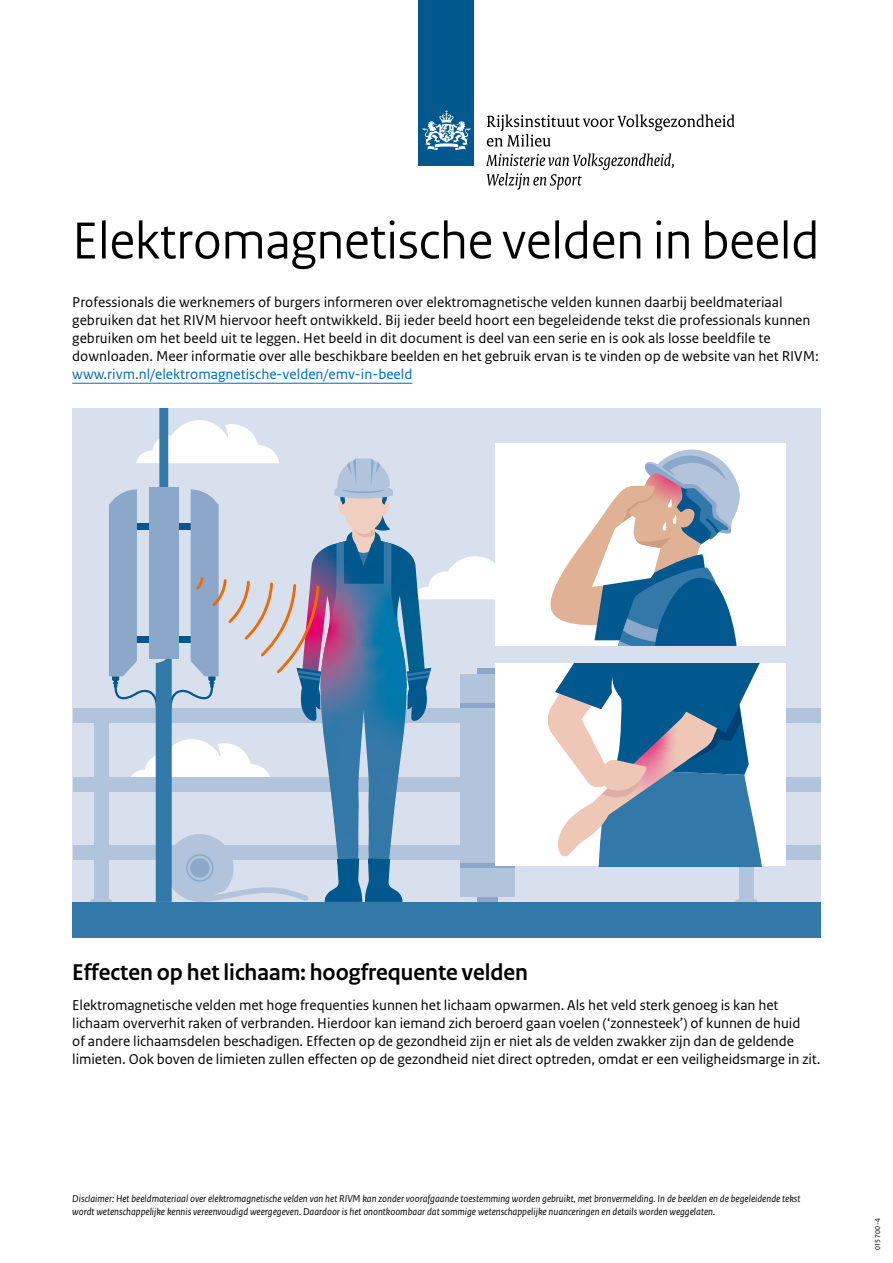
<style>
.page{position:relative;width:893px;height:1263px;background:#fff}
.page>*{position:absolute;margin:0;border:0;box-sizing:border-box;transform-origin:0 0}
.H1_Titel_max_60pt__A4{font:54.75px "Rijksoverheid Sans Heading";color:#000}
.H2_Paragraafkop_16pt__A4{font:700 24px "Rijksoverheid Sans Heading";color:#000}
.Body_10pt{font:15px/18px "Rijksoverheid Sans Text";color:#000}
.Disclaimer_7pt{font:italic 10.5px/13.5px "Rijksoverheid Sans Text";color:#000}
.t1{font:7.5px "Rijksoverheid Sans Text";letter-spacing:.05em;color:#000}
.s1{color:#0069b3}
</style>
<div class="page">
<div style="left:419px;top:0;width:55px;height:166px;background:#00588e"></div>
<svg style="left:423px;top:110px;width:47px;height:40px"></svg>
<svg style="left:487px;top:114px;width:247px;height:33px"></svg>
<svg style="left:486px;top:153px;width:188px;height:37px"></svg>
<hr style="left:72px;top:383px;width:340px;height:1px;background:#0069b3">
<div style="left:72px;top:408px;width:749px;height:494px;background:#d8e0ee"></div>
<div style="left:72px;top:902px;width:749px;height:35px;background:#3278a8"></div>
<div style="left:73px;top:708px;width:748px;height:14px;background:#b2c3dc"></div>
<div style="left:73px;top:777px;width:748px;height:14px;background:#b2c3dc"></div>
<div style="left:73px;top:846px;width:748px;height:14px;background:#b2c3dc"></div>
<svg style="left:90px;top:408px;width:695px;height:494px"></svg>
<h1 class="H1_Titel_max_60pt__A4" style="left:72px;top:209px;width:749px">Elektromagnetische velden in beeld</h1>
<p class="Body_10pt" style="left:72px;top:294px;width:748px">Professionals die werknemers of burgers informeren over elektromagnetische velden kunnen daarbij beeldmateriaal gebruiken dat het RIVM hiervoor heeft ontwikkeld. Bij ieder beeld hoort een begeleidende tekst die professionals kunnen gebruiken om het beeld uit te leggen. Het beeld in dit document is deel van een serie en is ook als losse beeldfile te downloaden. Meer informatie over alle beschikbare beelden en het gebruik ervan is te vinden op de website van het RIVM: <span class="s1">www.rivm.nl/elektromagnetische-velden/emv-in-beeld</span></p>
<h2 class="H2_Paragraafkop_16pt__A4" style="left:72px;top:958px;width:457px">Effecten op het lichaam: hoogfrequente velden</h2>
<p class="Body_10pt" style="left:72px;top:996px;width:750px">Elektromagnetische velden met hoge frequenties kunnen het lichaam opwarmen. Als het veld sterk genoeg is kan het lichaam oververhit raken of verbranden. Hierdoor kan iemand zich beroerd gaan voelen (‘zonnesteek’) of kunnen de huid<br>of andere lichaamsdelen beschadigen. Effecten op de gezondheid zijn er niet als de velden zwakker zijn dan de geldende limieten. Ook boven de limieten zullen effecten op de gezondheid niet direct optreden, omdat er een veiligheidsmarge in zit.</p>
<p class="Disclaimer_7pt" style="left:72px;top:1192px;width:730px">Disclaimer: Het beeldmateriaal over elektromagnetische velden van het RIVM kan zonder voorafgaande toestemming worden gebruikt, met bronvermelding. In de beelden en de begeleidende tekst wordt wetenschappelijke kennis vereenvoudigd weergegeven. Daardoor is het onontkoombaar dat sommige wetenschappelijke nuanceringen en details worden weggelaten.</p>
<p class="t1" style="left:873px;top:1250px;width:34px;rotate:-90deg">015700-4</p>
</div>
